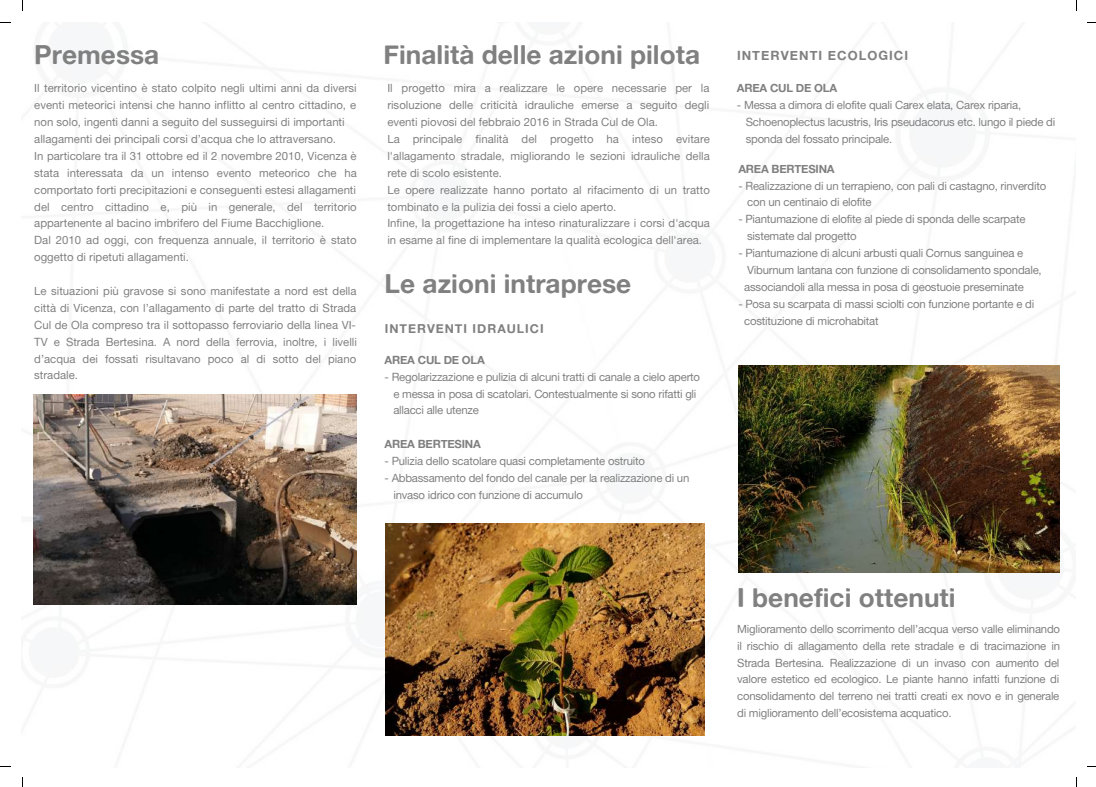
<style>
.page{position:relative;width:1096px;height:787px;background:#fff}
.page>*{position:absolute;margin:0;border:0;box-sizing:border-box;transform-origin:0 0}
.t1{font:26.25px "Alte Haas Grotesk Bold";color:#808080}
.t2{font:12.75px "Alte Haas Grotesk Bold";letter-spacing:.08em;color:#808080}
.t3{font:12.38px "Alte Haas Grotesk Bold";letter-spacing:.08em;color:#808080}
.t4{font:11.38px/16.9px "Alte Haas Grotesk";color:#808080}
.t5{font:11.38px/16.9px "Alte Haas Grotesk";letter-spacing:-.02em;color:#808080}
.t6{font:11.38px "Alte Haas Grotesk Bold";letter-spacing:-.02em;color:#808080}
</style>
<div class="page">
<img style="left:34px;top:395px;width:323px;height:210px">
<img style="left:386px;top:523px;width:318px;height:212px">
<img style="left:738px;top:366px;width:321px;height:207px">
<h1 class="t1" style="left:34px;top:39px;width:126px">Premessa</h1>
<p class="t4" style="left:34px;top:80px;width:324px">Il territorio vicentino è stato colpito negli ultimi anni da diversi eventi meteorici intensi che hanno inflitto al centro cittadino, e non solo, ingenti danni a seguito del susseguirsi di importanti allagamenti dei principali corsi d’acqua che lo attraversano.<br>In particolare tra il 31 ottobre ed il 2 novembre 2010, Vicenza è stata interessata da un intenso evento meteorico che ha comportato forti precipitazioni e conseguenti estesi allagamenti del centro cittadino e, più in generale, del territorio appartenente al bacino imbrifero del Fiume Bacchiglione.<br>Dal 2010 ad oggi, con frequenza annuale, il territorio è stato oggetto di ripetuti allagamenti.</p>
<p class="t4" style="left:34px;top:282px;width:324px;text-align:justify">Le situazioni più gravose si sono manifestate a nord est della città di Vicenza, con l’allagamento di parte del tratto di Strada Cul de Ola compreso tra il sottopasso ferroviario della linea VI-TV e Strada Bertesina. A nord della ferrovia, inoltre, i livelli d’acqua dei fossati risultavano poco al di sotto del piano stradale.</p>
<h1 class="t1" style="left:383px;top:39px;width:318px">Finalità delle azioni pilota</h1>
<p class="t4" style="left:387px;top:80px;width:324px">Il progetto mira a realizzare le opere necessarie per la risoluzione delle criticità idrauliche emerse a seguito degli eventi piovosi del febbraio 2016 in Strada Cul de Ola.<br>La principale finalità del progetto ha inteso evitare l'allagamento stradale, migliorando le sezioni idrauliche della rete di scolo esistente.<br>Le opere realizzate hanno portato al rifacimento di un tratto tombinato e la pulizia dei fossi a cielo aperto.<br>Infine, la progettazione ha inteso rinaturalizzare i corsi d'acqua in esame al fine di implementare la qualità ecologica dell'area.</p>
<h1 class="t1" style="left:384px;top:268px;width:248px">Le azioni intraprese</h1>
<p class="t3" style="left:384px;top:321px;width:160px">INTERVENTI IDRAULICI</p>
<p class="t6" style="left:384px;top:353px;width:102px">AREA CUL DE OLA</p>
<p class="t5" style="left:393px;top:368px;width:308px;text-indent:-9px">- Regolarizzazione e pulizia di alcuni tratti di canale a cielo aperto e messa in posa di scatolari. Contestualmente si sono rifatti gli allacci alle utenze</p>
<p class="t6" style="left:384px;top:437px;width:98px">AREA BERTESINA</p>
<p class="t5" style="left:384px;top:452px;width:262px">- Pulizia dello scatolare quasi completamente ostruito</p>
<p class="t5" style="left:393px;top:469px;width:297px;text-indent:-9px">- Abbassamento del fondo del canale per la realizzazione di un invaso idrico con funzione di accumulo</p>
<p class="t2" style="left:737px;top:48px;width:173px">INTERVENTI ECOLOGICI</p>
<p class="t6" style="left:736px;top:81px;width:102px">AREA CUL DE OLA</p>
<p class="t5" style="left:745px;top:96px;width:311px;text-indent:-9px">- Messa a dimora di elofite quali Carex elata, Carex riparia,<br>Schoenoplectus lacustris, Iris pseudacorus etc. lungo il piede di sponda del fossato principale.</p>
<p class="t6" style="left:738px;top:162px;width:98px">AREA BERTESINA</p>
<p class="t5" style="left:747px;top:177px;width:300px;text-indent:-9px">- Realizzazione di un terrapieno, con pali di castagno, rinverdito con un centinaio di elofite</p>
<p class="t5" style="left:747px;top:211px;width:280px;text-indent:-9px">- Piantumazione di elofite al piede di sponda delle scarpate sistemate dal progetto</p>
<p class="t5" style="left:744px;top:244px;width:299px;text-indent:-6px">- Piantumazione di alcuni arbusti quali Cornus sanguinea e<br>Viburnum lantana con funzione di consolidamento spondale, associandoli alla messa in posa di geostuoie preseminate</p>
<p class="t5" style="left:744px;top:295px;width:291px;text-indent:-6px">- Posa su scarpata di massi sciolti con funzione portante e di costituzione di microhabitat</p>
<h1 class="t1" style="left:737px;top:581px;width:220px">I benefici ottenuti</h1>
<p class="t4" style="left:737px;top:620px;width:324px;text-align:justify">Miglioramento dello scorrimento dell’acqua verso valle eliminando il rischio di allagamento della rete stradale e di tracimazione in Strada Bertesina. Realizzazione di un invaso con aumento del valore estetico ed ecologico. Le piante hanno infatti funzione di consolidamento del terreno nei tratti creati ex novo e in generale di miglioramento dell’ecosistema acquatico.</p>
</div>
